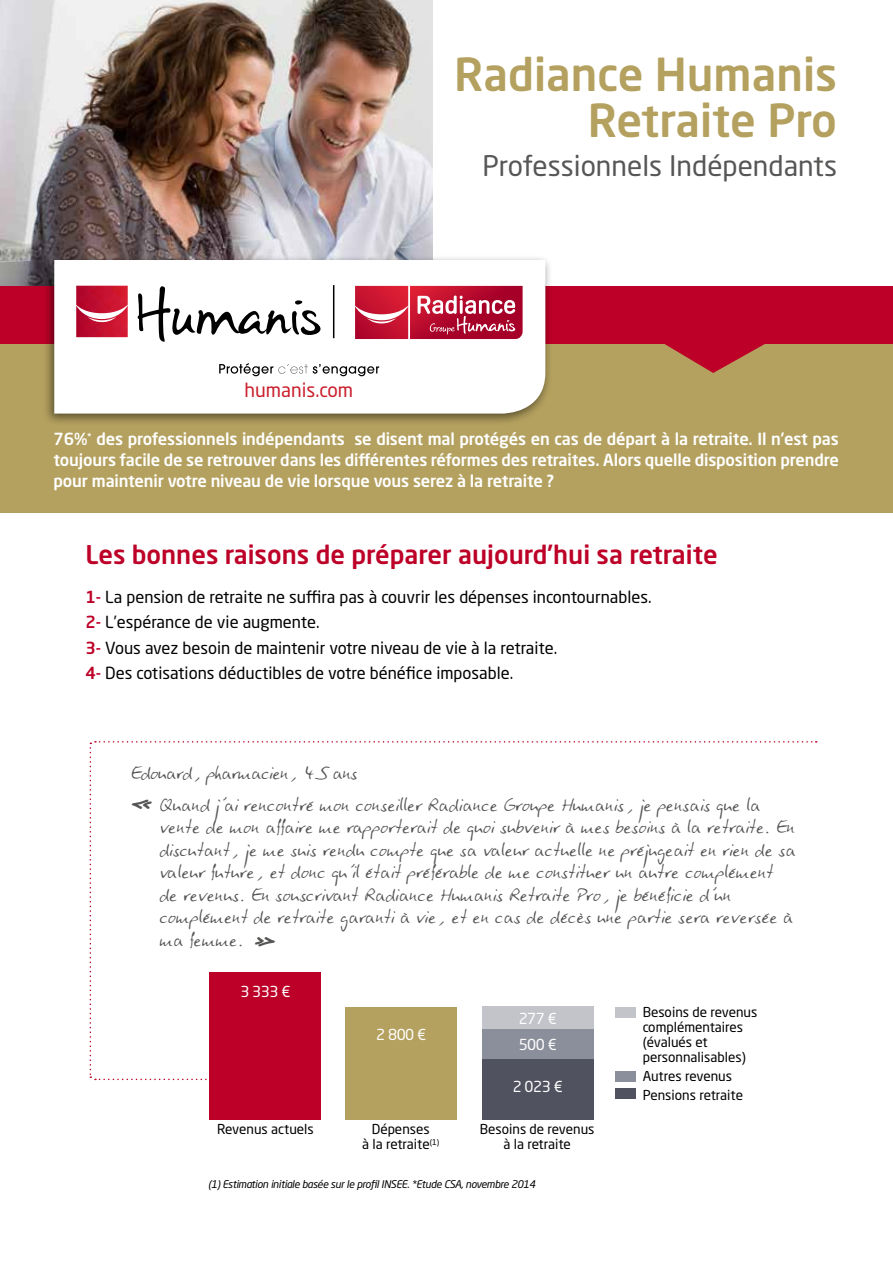
<style>
.page{position:relative;width:893px;height:1263px;background:#fff}
.page>*{position:absolute;margin:0;border:0;box-sizing:border-box;transform-origin:0 0}
.t1{font:italic 49.5px "Canadian Penguin";color:#565655}
.t2{font:500 45px/46.5px "Neo Sans Std";color:#b4a15f;text-align:right}
.t3{font:28.05px "Neo Sans Std";color:#565655}
.t4{font:500 25.5px "Neo Sans Std";color:#bd0027}
.t5{font:italic 21px/22.5px "Canadian Penguin";color:#565655}
.t6{font:19.2px "Neo Sans Std";color:#cb202e}
.t7{font:500 16.5px/21px "Neo Sans Std";letter-spacing:-.01em;color:#fff;text-align:justify}
.t8{font:16.5px/25.5px "Neo Sans Std";color:#000}
.t9{font:15px/26px "Neo Sans Std";letter-spacing:-.03em;color:#fff}
.t10{font:13.5px/15px "Neo Sans Std";color:#000;text-align:center}
.t11{font:italic 10.5px "Neo Sans Std";letter-spacing:-.03em;color:#000}
.s1{font-weight:500;color:#bd0027}
</style>
<div class="page">
<div style="left:209px;top:972px;width:112px;height:147px;background:#bd0027"></div>
<div style="left:345px;top:1006px;width:112px;height:113px;background:#b4a15f"></div>
<div style="left:482px;top:1059px;width:112px;height:60px;background:#51525f"></div>
<div style="left:615px;top:1072px;width:21px;height:10px;background:#8b8f9c"></div>
<div style="left:615px;top:1089px;width:21px;height:10px;background:#51525f"></div>
<div style="left:0;top:342px;width:893px;height:171px;background:#b4a15f"></div>
<img style="left:0;top:0;width:432px;height:286px">
<div style="left:0;top:286px;width:893px;height:58px;background:#bd0027"></div>
<svg style="left:664px;top:344px;width:101px;height:29px"></svg>
<svg style="left:90px;top:741px;width:727px;height:339px"></svg>
<div style="left:43px;top:255px;width:509px;height:171px;background:#000;opacity:.5"></div>
<div style="left:54px;top:260px;width:491px;height:154px;background:#fff"></div>
<svg style="left:219px;top:363px;width:160px;height:13px;background:#cacaca"></svg>
<img style="left:76px;top:286px;width:52px;height:51px">
<svg style="left:138px;top:286px;width:183px;height:56px;background:#cfcfcf"></svg>
<hr style="left:333px;top:285px;width:1px;height:53px;background:#000">
<svg style="left:355px;top:286px;width:168px;height:53px"></svg>
<p class="t6" style="left:244px;top:378px;width:110px">humanis.com</p>
<h2 class="t2" style="left:454px;top:50px;width:385px">Radiance Humanis<br>Retraite Pro</h2>
<h3 class="t3" style="left:482px;top:149px;width:356px">Professionnels Indépendants</h3>
<p class="t7" style="left:54px;top:428px;width:787px">76%<sup>*</sup> des professionnels indépendants se disent mal protégés en cas de départ à la retraite. Il n’est pas toujours facile de se retrouver dans les différentes réformes des retraites. Alors quelle disposition prendre pour maintenir votre niveau de vie lorsque vous serez à la retraite ?</p>
<p class="t4" style="left:86px;top:538px;width:634px">Les bonnes raisons de préparer aujourd’hui sa retraite</p>
<p class="t8" style="left:86px;top:583px;width:568px"><span class="s1">1-</span> La pension de retraite ne suffira pas à couvrir les dépenses incontournables.<br><span class="s1">2-</span> L’espérance de vie augmente.<br><span class="s1">3-</span> Vous avez besoin de maintenir votre niveau de vie à la retraite.<br><span class="s1">4-</span> Des cotisations déductibles de votre bénéfice imposable.</p>
<p class="t5" style="left:130px;top:760px;width:235px">Edouard,pharmacien,45 ans</p>
<p class="t5" style="left:159px;top:792px;width:644px">Quandj’airencontrémonconseillerRadianceGroupeHumanis,jepensaisquela ventedemonaffairemerapporteraitdequoisubveniràmesbesoinsàlaretraite.En discutant,jemesuisrenducomptequesavaleuractuellenepréjugeaitenriendesa valeurfuture,etdoncqu’ilétaitpréférabledemeconstituerunautrecomplément derevenus.EnsouscrivantRadianceHumanisRetraitePro,jebénéficied’un complémentderetraitegarantiàvie,etencasdedécèsunepartieserareverséeà mafemme.</p>
<h1 class="t1" style="left:114px;top:773px;width:51px">«</h1>
<h1 class="t1" style="left:293px;top:973px;width:51px;rotate:-180deg">«</h1>
<p class="t9" style="left:240px;top:978px;width:52px">3 333 €</p>
<p class="t9" style="left:376px;top:1022px;width:52px">2 800 €</p>
<p class="t9" style="left:519px;top:1005px;width:40px">277 €<br>500 €</p>
<p class="t9" style="left:513px;top:1074px;width:52px">2 023 €</p>
<p class="t10" style="left:217px;top:1121px;width:98px">Revenus actuels</p>
<p class="t10" style="left:362px;top:1121px;width:79px">Dépenses<br>à la retraite<sup>(1)</sup></p>
<p class="t10" style="left:480px;top:1121px;width:116px">Besoins de revenus à la retraite</p>
<p class="t11" style="left:208px;top:1177px;width:329px">(1) Estimation initiale basée sur le profil INSEE. *Etude CSA, novembre 2014</p>
<p class="t10" style="left:643px;top:1004px;width:116px;text-align:left">Besoins de revenus complémentaires (évalués et personnalisables)</p>
<p class="t10" style="left:643px;top:1066px;width:102px;line-height:19.2px;text-align:left">Autres revenus<br>Pensions retraite</p>
</div>
